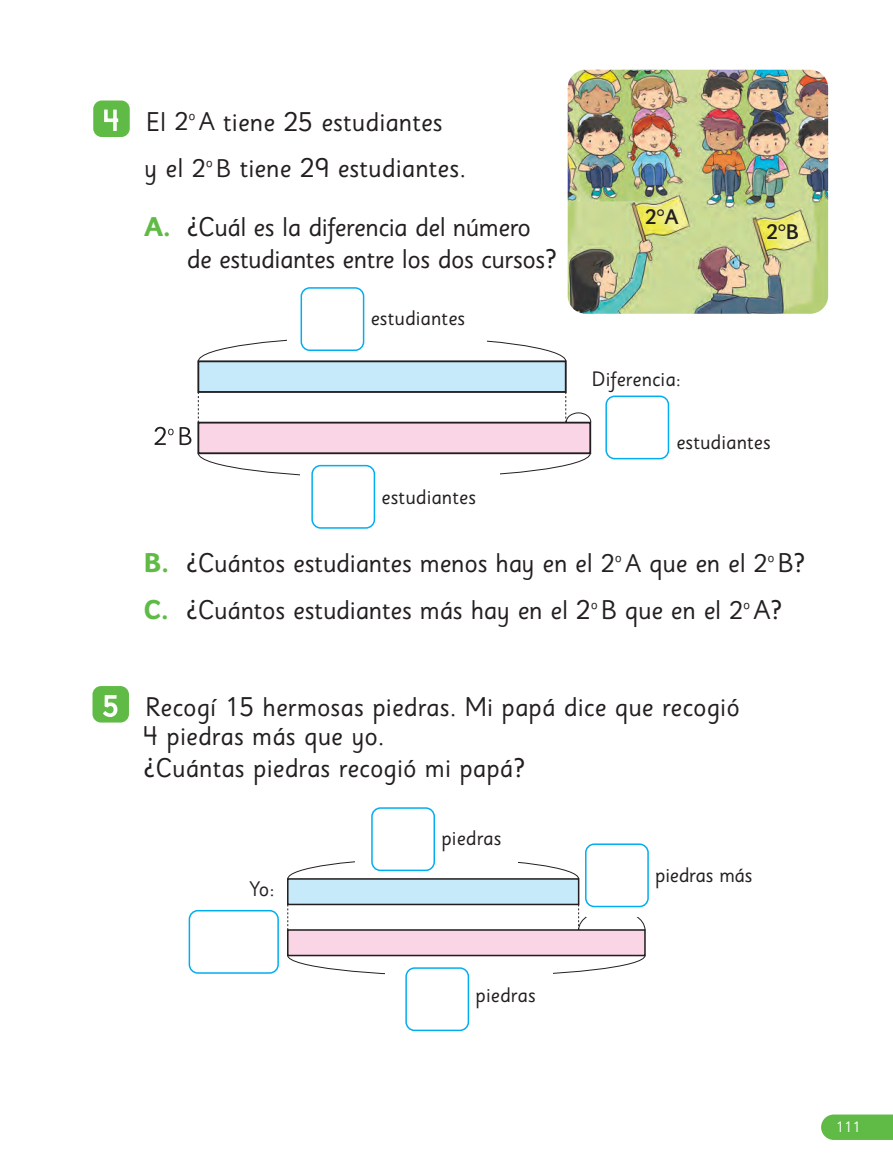
<style>
.page{position:relative;width:893px;height:1170px;background:#fff}
.page>*{position:absolute;margin:0;border:0;box-sizing:border-box;transform-origin:0 0}
.t1{font:27px/46.8px "Sassoon Sans Std";letter-spacing:-.01em;color:#231f20}
.t2{font:21px "Sassoon Sans Std";color:#231f20}
.t3{font:500 21px "Sassoon Sans Std";color:#231f20}
.t4{font:15px "Sassoon Sans Std";color:#fff}
.s1{font-size:28.5px;color:#fff}
.s2{font-size:25.5px}
.s3{font-weight:700;color:#60bb46}
</style>
<div class="page">
<div style="left:93px;top:100px;width:37px;height:37px;background:#60bb46;border-radius:9px"></div>
<img style="left:568px;top:70px;width:260px;height:244px">
<div style="left:605px;top:395px;width:64px;height:64px;border:2px solid #00aeef;border-radius:9px"></div>
<svg style="left:198px;top:339px;width:393px;height:137px"></svg>
<svg style="left:198px;top:393px;width:1px;height:28px"></svg>
<div style="left:198px;top:361px;width:368px;height:31px;background:#c6eafa"></div>
<div style="left:197px;top:360px;width:370px;height:33px;border:2px solid #231f20"></div>
<div style="left:198px;top:422px;width:392px;height:31px;background:#fad5e5"></div>
<div style="left:197px;top:421px;width:394px;height:33px;border:2px solid #231f20"></div>
<div style="left:301px;top:471px;width:199px;height:25px;background:#fff"></div>
<div style="left:287px;top:318px;width:200px;height:25px;background:#fff"></div>
<svg style="left:565px;top:392px;width:26px;height:30px"></svg>
<div style="left:301px;top:288px;width:63px;height:62px;background:#fff;border-radius:9px"></div>
<div style="left:301px;top:287px;width:63px;height:64px;border:2px solid #00aeef;border-radius:9px"></div>
<div style="left:312px;top:465px;width:62px;height:63px;background:#fff;border-radius:9px"></div>
<div style="left:311px;top:465px;width:64px;height:63px;border:2px solid #00aeef;border-radius:9px"></div>
<svg style="left:155px;top:427px;width:36px;height:18px"></svg>
<svg style="left:287px;top:861px;width:358px;height:114px"></svg>
<div style="left:355px;top:846px;width:163px;height:21px;background:#fff"></div>
<div style="left:586px;top:881px;width:92px;height:35px;background:#fff"></div>
<div style="left:385px;top:966px;width:167px;height:21px;background:#fff"></div>
<div style="left:372px;top:808px;width:62px;height:62px;background:#fff;border-radius:9px"></div>
<div style="left:371px;top:807px;width:64px;height:64px;border:2px solid #00aeef;border-radius:9px"></div>
<div style="left:405px;top:967px;width:64px;height:64px;border:2px solid #00aeef;border-radius:9px"></div>
<div style="left:586px;top:844px;width:62px;height:62px;background:#fff;border-radius:9px"></div>
<div style="left:585px;top:843px;width:64px;height:64px;border:2px solid #00aeef;border-radius:9px"></div>
<div style="left:92px;top:686px;width:37px;height:36px;background:#60bb46;border-radius:9px"></div>
<div style="left:189px;top:909px;width:90px;height:64px;border:2px solid #00aeef;border-radius:9px"></div>
<svg style="left:821px;top:1114px;width:72px;height:25px;background:#68be50"></svg>
<p class="t1" style="left:144px;top:98px;width:323px;text-indent:-41px"><span class="s1">4</span> El <span class="s2">2ºA</span> tiene 25 estudiantes<br>y el <span class="s2">2ºB</span> tiene 29 estudiantes.</p>
<p class="t1" style="left:187px;top:210px;width:372px;line-height:32.4px;text-indent:-43px"><span class="s3">A.</span> ¿Cuál es la diferencia del número de estudiantes entre los dos cursos?</p>
<p class="t3" style="left:645px;top:204px;width:35px">2°A</p>
<p class="t2" style="left:371px;top:305px;width:96px">estudiantes</p>
<p class="t2" style="left:592px;top:366px;width:91px">Diferencia:</p>
<p class="t3" style="left:766px;top:219px;width:34px">2°B</p>
<p class="t2" style="left:382px;top:484px;width:96px">estudiantes</p>
<p class="t2" style="left:676px;top:429px;width:96px">estudiantes</p>
<p class="t1" style="left:144px;top:539px;width:663px"><span class="s3">B.</span> ¿Cuántos estudiantes menos hay en el <span class="s2">2ºA</span> que en el <span class="s2">2º</span>B?<br><span class="s3">C.</span> ¿Cuántos estudiantes más hay en el 2<span class="s2">º</span>B que en el <span class="s2">2º</span>A?</p>
<p class="t1" style="left:144px;top:692px;width:598px;line-height:30.3px;text-indent:-41px"><span class="s1">5</span> Recogí 15 hermosas piedras. Mi papá dice que recogió<br>4 piedras más que yo.<br>¿Cuántas piedras recogió mi papá?</p>
<p class="t2" style="left:249px;top:875px;width:27px">Yo:</p>
<p class="t2" style="left:441px;top:824px;width:62px">piedras</p>
<p class="t2" style="left:476px;top:982px;width:62px">piedras</p>
<p class="t2" style="left:655px;top:861px;width:99px">piedras más</p>
<p class="t4" style="left:836px;top:1118px;width:26px">111</p>
</div>
